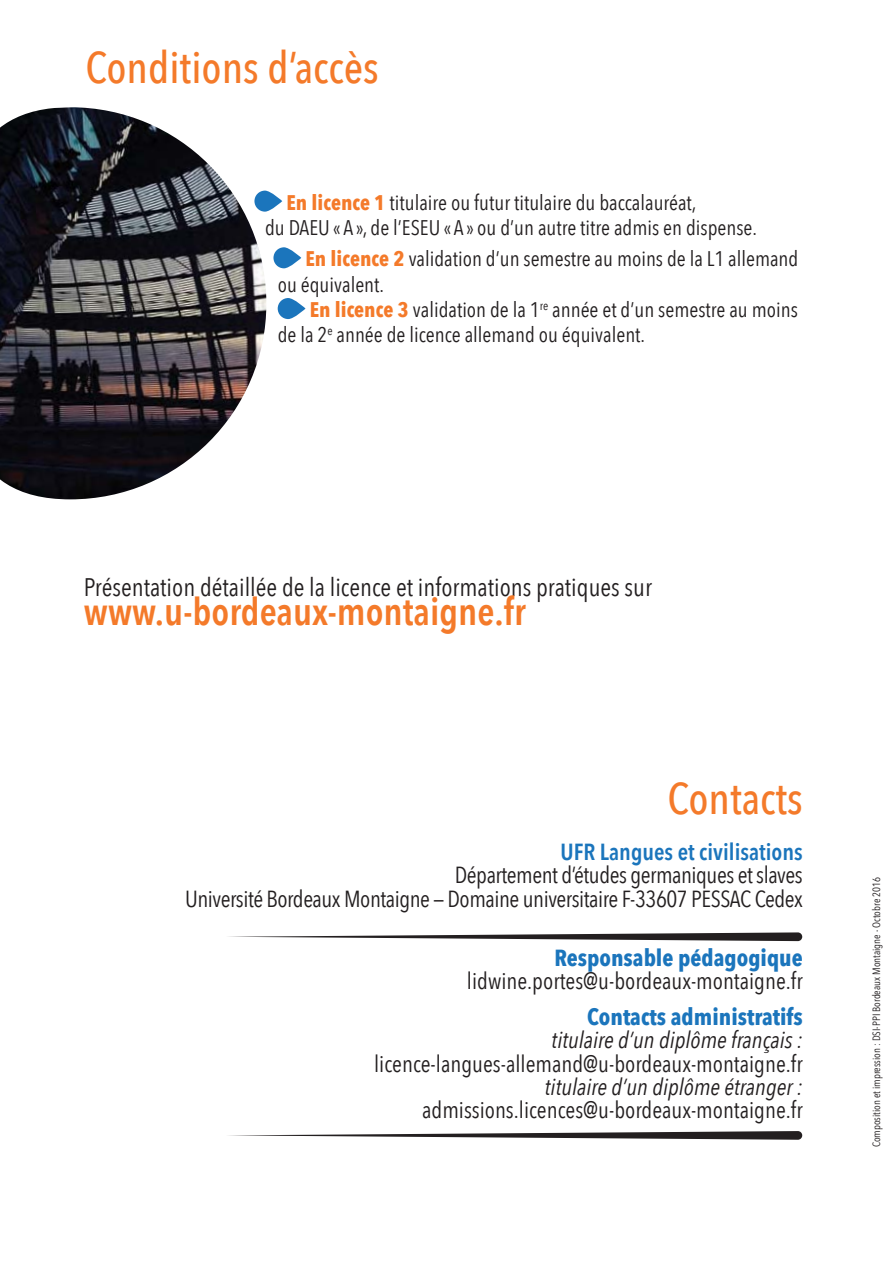
<style>
.page{position:relative;width:893px;height:1263px;background:#fff}
.page>*{position:absolute;margin:0;border:0;box-sizing:border-box;transform-origin:0 0}
.t1{font:500 44.4px "Avenir Next Condensed";color:#f47a2a}
.t2{font:600 38.1px "Avenir Next Condensed";color:#f47a2a}
.t3{font:25.35px "Avenir Next Condensed";color:#231f20}
.t4{font:23.25px/23.2px "Avenir Next Condensed";letter-spacing:-.005em;color:#231f20;text-align:right}
.t5{font:italic 23.25px "Avenir Next Condensed";color:#231f20}
.t6{font:700 23.25px "Avenir Next Condensed";color:#1b75bc}
.t7{font:600 23.25px "Avenir Next Condensed";color:#1b75bc}
.t8{font:21.15px/25.3px "Avenir Next Condensed";color:#231f20}
.t9{font:10.5px "Avenir Next Condensed";color:#231f20}
.s1{font-weight:700;color:#f47a2a}
</style>
<div class="page">
<img style="left:0;top:107px;width:266px;height:392px">
<svg style="left:254px;top:191px;width:28px;height:21px"></svg>
<svg style="left:273px;top:247px;width:28px;height:21px"></svg>
<svg style="left:278px;top:298px;width:27px;height:21px"></svg>
<svg style="left:226px;top:932px;width:576px;height:9px"></svg>
<svg style="left:226px;top:1131px;width:576px;height:9px"></svg>
<h1 class="t1" style="left:85px;top:38px;width:295px">Conditions d’accès</h1>
<p class="t8" style="left:265px;top:190px;width:494px;text-indent:21px"><span class="s1">En licence 1</span> titulaire ou futur titulaire du baccalauréat,<br>du DAEU « A », de l’ESEU « A » ou d’un autre titre admis en dispense.</p>
<p class="t8" style="left:278px;top:247px;width:522px;text-indent:28px"><span class="s1">En licence 2</span> validation d’un semestre au moins de la L1 allemand ou équivalent.</p>
<p class="t8" style="left:278px;top:298px;width:522px;text-indent:32px"><span class="s1">En licence 3</span> validation de la 1<sup>re</sup> année et d’un semestre au moins de la 2<sup>e</sup> année de licence allemand ou équivalent.</p>
<p class="t3" style="left:84px;top:571px;width:570px">Présentation détaillée de la licence et informations pratiques sur</p>
<h2 class="t2" style="left:84px;top:587px;width:443px">www.u-bordeaux-montaigne.fr</h2>
<h1 class="t1" style="left:667px;top:769px;width:137px">Contacts</h1>
<p class="t7" style="left:561px;top:837px;width:244px">UFR Langues et civilisations</p>
<p class="t4" style="left:185px;top:864px;width:619px">Département d’études germaniques et slaves<br>Université Bordeaux Montaigne — Domaine universitaire F-33607 PESSAC Cedex</p>
<p class="t6" style="left:554px;top:943px;width:250px">Responsable pédagogique</p>
<p class="t4" style="left:467px;top:970px;width:337px">lidwine.portes@u-bordeaux-montaigne.fr</p>
<p class="t6" style="left:587px;top:1002px;width:217px">Contacts administratifs</p>
<p class="t5" style="left:552px;top:1025px;width:253px">titulaire d’un diplôme français :</p>
<p class="t4" style="left:374px;top:1053px;width:430px">licence-langues-allemand@u-bordeaux-montaigne.fr</p>
<p class="t5" style="left:545px;top:1072px;width:259px">titulaire d’un diplôme étranger :</p>
<p class="t4" style="left:422px;top:1099px;width:382px">admissions.licences@u-bordeaux-montaigne.fr</p>
<p class="t9" style="left:869px;top:1147px;width:272px;rotate:-90deg">Composition et impression : DSI-PPI Bordeaux Montaigne - Octobre 2016</p>
</div>
